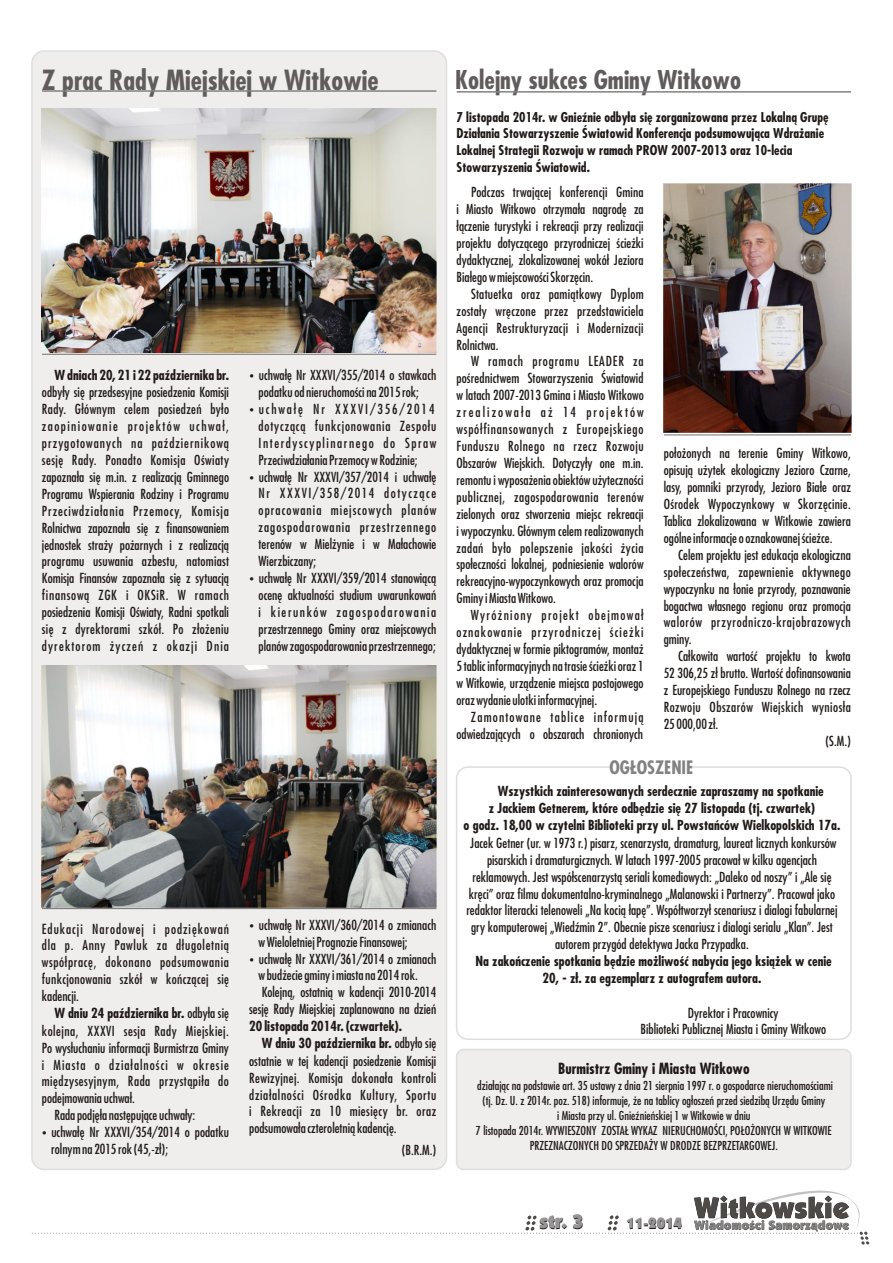
<style>
.page{position:relative;width:893px;height:1263px;background:#fff}
.page>*{position:absolute;margin:0;border:0;box-sizing:border-box;transform-origin:0 0}
.t1{font:700 27px "Fujiyama";color:#615c5c}
.t2{font:700 25.2px "Fujiyama";color:#615c5c}
.t3{font:900 19.5px "Kabel IT Cby BT";color:#1f1a17}
.t4{font:700 18px "Fujiyama";color:#828282}
.t5{font:700 15px "Fujiyama";color:#1f1a17}
.t6{font:900 15px "Kabel IT Cby BT";color:#1f1a17}
.t7{font:13.5px/17px "Fujiyama";color:#1f1a17;text-align:justify}
.t8{font:700 13.5px/17.2px "Fujiyama";color:#1f1a17;text-align:center}
.t9{font:13.5px/17px "Fujiyama";letter-spacing:.02em;color:#1f1a17}
.t10{font:13.5px/17px "Fujiyama";letter-spacing:.06em;color:#1f1a17}
.t11{font:13.5px "Fujiyama";letter-spacing:.03em;color:#1f1a17}
.t12{font:13.5px "Fujiyama";letter-spacing:.025em;color:#1f1a17}
.t13{font:13.5px "Fujiyama";letter-spacing:.05em;color:#1f1a17}
.t14{font:700 13.2px/16.8px "Fujiyama";color:#1f1a17}
.t15{font:12px/15px "Fujiyama";color:#1f1a17;text-align:center}
.t16{font:11.55px "Wingdings";color:#1f1a17}
.s1{font-weight:700}
.s2{font-weight:400}
</style>
<div class="page">
<div style="left:456px;top:1049px;width:396px;height:121px;background:#f0eded;border:2px solid #dedede;border-radius:7px"></div>
<div style="left:31px;top:50px;width:416px;height:1120px;background:#f0eded;border:2px solid #dedede;border-radius:12px"></div>
<svg style="left:32px;top:1190px;width:837px;height:54px"></svg>
<hr style="left:42px;top:90px;width:394px;height:2px;background:#828282">
<img style="left:42px;top:108px;width:394px;height:245px">
<img style="left:42px;top:666px;width:395px;height:241px">
<hr style="left:42px;top:354px;width:394px;height:1px;background:#737070">
<hr style="left:42px;top:908px;width:394px;height:1px;background:#737070">
<hr style="left:457px;top:91px;width:394px;height:2px;background:#828282">
<hr style="left:664px;top:435px;width:187px;height:1px;background:#737070">
<div style="left:456px;top:766px;width:396px;height:274px;border:2px solid #dedede;border-radius:11px"></div>
<hr style="left:611px;top:765px;width:78px;height:4px;background:#fff">
<img style="left:664px;top:183px;width:187px;height:250px">
<h1 class="t1" style="left:42px;top:69px;width:338px">Z prac Rady Miejskiej w Witkowie</h1>
<p class="t8" style="left:54px;top:368px;width:176px">W dniach 20, 21 i 22 października br.</p>
<p class="t7" style="left:42px;top:385px;width:189px">odbyły się przedsesyjne posiedzenia Komisji Rady. Głównym celem posiedzeń było zaopiniowanie projektów uchwał, przygotowanych na październikową sesję Rady. Ponadto Komisja Oświaty zapoznała się m.in. z realizacją Gminnego Programu Wspierania Rodziny i Programu Przeciwdziałania Przemocy, Komisja Rolnictwa zapoznała się z finansowaniem jednostek straży pożarnych i z realizacją programu usuwania azbestu, natomiast Komisja Finansów zapoznała się z sytuacją finansową ZGK i OKSiR. W ramach posiedzenia Komisji Oświaty, Radni spotkali się z dyrektorami szkół. Po złożeniu dyrektorom życzeń z okazji Dnia</p>
<p class="t7" style="left:249px;top:368px;width:189px">•uchwałę Nr XXXVI/355/2014 o stawkach</p>
<p class="t16" style="left:249px;top:405px;width:36px">•</p>
<p class="t10" style="left:259px;top:385px;width:179px">podatku od nieruchomości na 2015 rok; uchwałę Nr XXXVI/356/2014 dotyczącą funkcjonowania Zespołu Interdyscyplinarnego do Spraw</p>
<p class="t9" style="left:259px;top:452px;width:179px">Przeciwdziałania Przemocy w Rodzinie; uchwałę Nr XXXVI/357/2014 i uchwałę Nr XXXVI/358/2014 dotyczące opracowania miejscowych planów zagospodarowania przestrzennego terenów w Mielżynie i w Małachowie</p>
<p class="t16" style="left:249px;top:473px;width:36px">•</p>
<p class="t7" style="left:259px;top:554px;width:179px;text-align:left">Wierzbiczany;<br>uchwałę Nr XXXVI/359/2014 stanowiącą ocenę aktualności studium uwarunkowań i kierunków zagospodarowania przestrzennego Gminy oraz miejscowych planów zagospodarowania przestrzennego;</p>
<p class="t16" style="left:249px;top:574px;width:36px">•</p>
<p class="t7" style="left:42px;top:921px;width:189px">Edukacji Narodowej i podziękowań dla p. Anny Pawluk za długoletnią współpracę, dokonano podsumowania funkcjonowania szkół w kończącej się kadencji.</p>
<p class="t7" style="left:42px;top:1006px;width:189px;text-indent:13px"><span class="s1">W dniu 24 października br.</span> odbyła się kolejna, XXXVI sesja Rady Miejskiej.<br>Po wysłuchaniu informacji Burmistrza Gminy i Miasta o działalności w okresie międzysesyjnym, Rada przystąpiła do podejmowania uchwał.</p>
<p class="t16" style="left:42px;top:1128px;width:36px">•</p>
<p class="t7" style="left:51px;top:1108px;width:179px;text-align:left">Rada podjęła następujące uchwały:<br>uchwałę Nr XXXVI/354/2014 o podatku rolnym na 2015 rok (45,-zł);</p>
<p class="t7" style="left:249px;top:917px;width:189px">•uchwałę Nr XXXVI/360/2014 o zmianach</p>
<p class="t16" style="left:249px;top:954px;width:36px">•</p>
<p class="t7" style="left:259px;top:934px;width:150px">w Wieloletniej Prognozie Finansowej;</p>
<p class="t7" style="left:259px;top:951px;width:179px">uchwałę Nr XXXVI/361/2014 o zmianach</p>
<p class="t7" style="left:259px;top:968px;width:161px">w budżecie gminy i miasta na 2014 rok.</p>
<p class="t7" style="left:262px;top:985px;width:176px">Kolejną, ostatnią w kadencji 2010-2014</p>
<p class="t7" style="left:249px;top:1002px;width:189px">sesję Rady Miejskiej zaplanowano na dzień</p>
<p class="t8" style="left:249px;top:1019px;width:154px">20 listopada 2014r. (czwartek).</p>
<p class="t8" style="left:262px;top:1036px;width:176px">W dniu 30 października br. <span class="s2">odbyło się</span></p>
<p class="t7" style="left:249px;top:1053px;width:189px">ostatnie w tej kadencji posiedzenie Komisji</p>
<p class="t12" style="left:249px;top:1072px;width:189px">Rewizyjnej. Komisja dokonała kontroli</p>
<p class="t13" style="left:249px;top:1089px;width:189px">działalności Ośrodka Kultury, Sportu</p>
<p class="t11" style="left:249px;top:1106px;width:189px">i Rekreacji za 10 miesięcy br. oraz</p>
<p class="t7" style="left:249px;top:1121px;width:149px">podsumowała czteroletnią kadencję.</p>
<p class="t7" style="left:402px;top:1142px;width:36px">(B.R.M.)</p>
<h2 class="t2" style="left:455px;top:71px;width:287px">Kolejny sukces Gminy Witkowo</h2>
<p class="t14" style="left:457px;top:110px;width:374px">7 listopada 2014r. w Gnieźnie odbyła się zorganizowana przez Lokalną Grupę Działania Stowarzyszenie Światowid Konferencja podsumowująca Wdrażanie Lokalnej Strategii Rozwoju w ramach PROW 2007-2013 oraz 10-lecia Stowarzyszenia Światowid.</p>
<p class="t7" style="left:457px;top:185px;width:189px;text-indent:14px">Podczas trwającej konferencji Gmina i Miasto Witkowo otrzymała nagrodę za łączenie turystyki i rekreacji przy realizacji projektu dotyczącego przyrodniczej ścieżki dydaktycznej, zlokalizowanej wokół Jeziora Białego w miejscowości Skorzęcin.</p>
<p class="t7" style="left:457px;top:286px;width:189px;text-indent:14px">Statuetka oraz pamiątkowy Dyplom zostały wręczone przez przedstawiciela Agencji Restrukturyzacji i Modernizacji Rolnictwa.</p>
<p class="t7" style="left:456px;top:354px;width:189px;text-indent:14px">W ramach programu LEADER za pośrednictwem Stowarzyszenia Światowid w latach 2007-2013 Gmina i Miasto Witkowo zrealizowała aż 14 projektów współfinansowanych z Europejskiego Funduszu Rolnego na rzecz Rozwoju Obszarów Wiejskich. Dotyczyły one m.in. remontu i wyposażenia obiektów użyteczności publicznej, zagospodarowania terenów zielonych oraz stworzenia miejsc rekreacji i wypoczynku. Głównym celem realizowanych zadań było polepszenie jakości życia społeczności lokalnej, podniesienie walorów rekreacyjno-wypoczynkowych oraz promocja Gminy i Miasta Witkowo.</p>
<p class="t7" style="left:456px;top:608px;width:189px;text-indent:14px">Wyróżniony projekt obejmował oznakowanie przyrodniczej ścieżki dydaktycznej w formie piktogramów, montaż 5 tablic informacyjnych na trasie ścieżki oraz 1 w Witkowie, urządzenie miejsca postojowego oraz wydanie ulotki informacyjnej.</p>
<p class="t7" style="left:456px;top:709px;width:189px;text-align:right">Zamontowane tablice informują odwiedzających o obszarach chronionych</p>
<p class="t7" style="left:664px;top:446px;width:189px">położonych na terenie Gminy Witkowo, opisują użytek ekologiczny Jezioro Czarne, lasy, pomniki przyrody, Jezioro Białe oraz Ośrodek Wypoczynkowy w Skorzęcinie.<br>Tablica zlokalizowana w Witkowie zawiera ogólne informacje o oznakowanej ścieżce.</p>
<p class="t7" style="left:664px;top:547px;width:189px;text-indent:14px">Celem projektu jest edukacja ekologiczna społeczeństwa, zapewnienie aktywnego wypoczynku na łonie przyrody, poznawanie bogactwa własnego regionu oraz promocja walorów przyrodniczo-krajobrazowych gminy.</p>
<p class="t7" style="left:678px;top:649px;width:174px">Całkowita wartość projektu to kwota</p>
<p class="t7" style="left:664px;top:666px;width:189px">52 306,25 zł brutto. Wartość dofinansowania</p>
<p class="t7" style="left:664px;top:683px;width:189px">z Europejskiego Funduszu Rolnego na rzecz</p>
<p class="t11" style="left:664px;top:701px;width:189px">Rozwoju Obszarów Wiejskich wyniosła</p>
<p class="t7" style="left:664px;top:717px;width:56px">25 000,00 zł.</p>
<p class="t7" style="left:825px;top:733px;width:27px">(S.M.)</p>
<p class="t8" style="left:498px;top:784px;width:328px">Wszystkich zainteresowanych serdecznie zapraszamy na spotkanie</p>
<p class="t8" style="left:489px;top:801px;width:328px">z Jackiem Getnerem, które odbędzie się 27 listopada (tj. czwartek)</p>
<p class="t8" style="left:464px;top:818px;width:378px">o godz. 18,00 w czytelni Biblioteki przy ul. Powstańców Wielkopolskich 17a.</p>
<p class="t7" style="left:466px;top:835px;width:373px;text-align:center">Jacek Getner (ur. w 1973 r.) pisarz, scenarzysta, dramaturg, laureat licznych konkursów pisarskich i dramaturgicznych. W latach 1997-2005 pracował w kilku agencjach reklamowych. Jest współscenarzystą seriali komediowych: „Daleko od noszy” i „Ale się kręci” oraz filmu dokumentalno-kryminalnego „Malanowski i Partnerzy”. Pracował jako redaktor literacki telenoweli „Na kocią łapę”. Współtworzył scenariusz i dialogi fabularnej gry komputerowej „Wiedźmin 2”. Obecnie pisze scenariusz i dialogi serialu „Klan”. Jest autorem przygód detektywa Jacka Przypadka.</p>
<p class="t8" style="left:475px;top:954px;width:358px">Na zakończenie spotkania będzie możliwość nabycia jego książek w cenie<br>20, - zł. za egzemplarz z autografem autora.</p>
<p class="t7" style="left:640px;top:1005px;width:187px;text-align:center">Dyrektor i Pracownicy<br>Biblioteki Publicznej Miasta i Gminy Witkowo</p>
<h3 class="t4" style="left:609px;top:760px;width:85px">OGŁOSZENIE</h3>
<p class="t5" style="left:558px;top:1062px;width:193px">Burmistrz Gminy i Miasta Witkowo</p>
<p class="t15" style="left:476px;top:1079px;width:358px">działając na podstawie art. 35 ustawy z dnia 21 sierpnia 1997 r. o gospodarce nieruchomościami (tj. Dz. U. z 2014r. poz. 518) informuje, że na tablicy ogłoszeń przed siedzibą Urzędu Gminy<br>i Miasta przy ul. Gnieźnieńskiej 1 w Witkowie w dniu<br>7 listopada 2014r. WYWIESZONY ZOSTAŁ WYKAZ NIERUCHOMOŚCI, POŁOŻONYCH W WITKOWIE PRZEZNACZONYCH DO SPRZEDAŻY W DRODZE BEZPRZETARGOWEJ.</p>
<h3 class="t3" style="left:540px;top:1214px;width:46px">str. 3</h3>
<p class="t6" style="left:627px;top:1218px;width:57px">11-2014</p>
</div>
